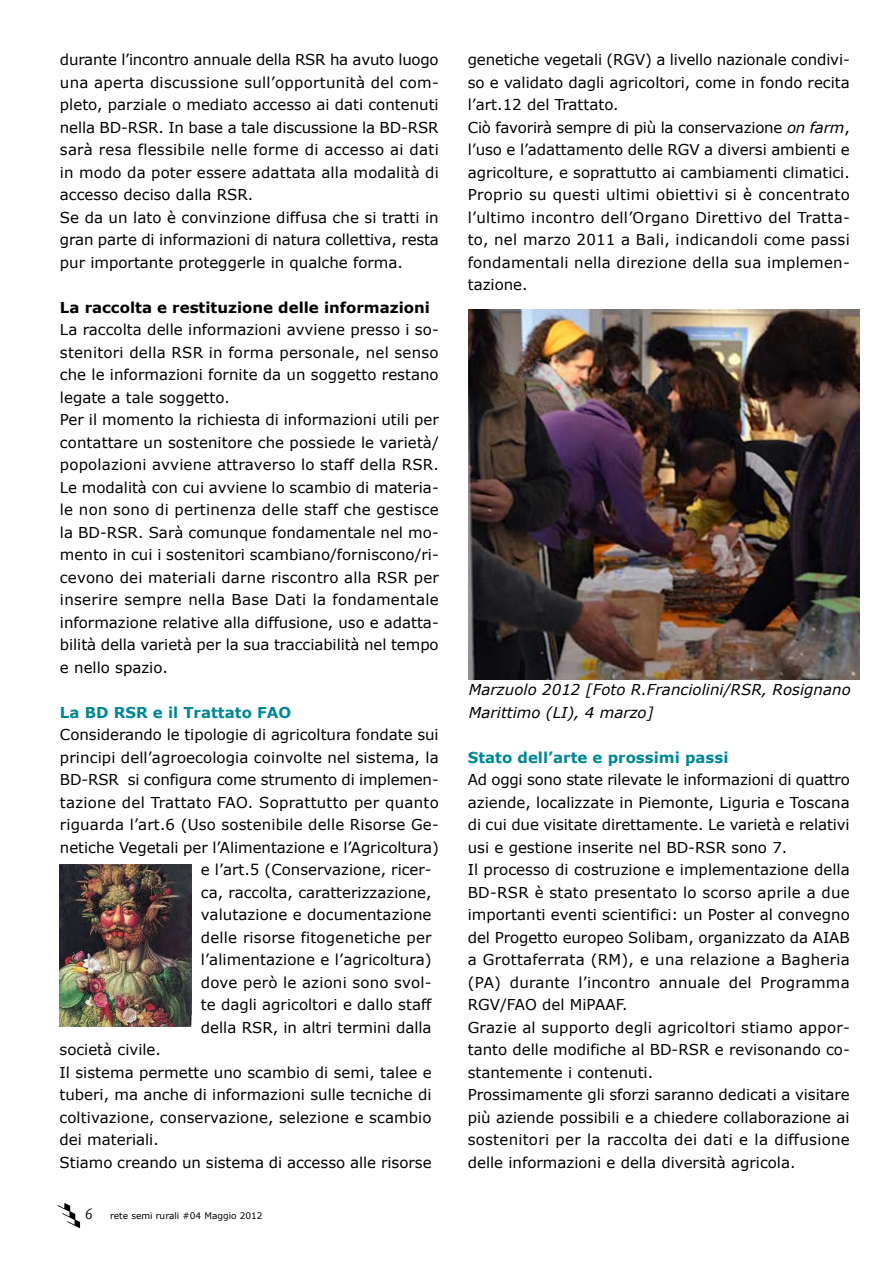
<style>
.page{position:relative;width:893px;height:1263px;background:#fff}
.page>*{position:absolute;margin:0;border:0;box-sizing:border-box;transform-origin:0 0}
.t1{font:15px/22.5px "Verdana";color:#000}
.t2{font:italic 15px/22.5px "Verdana";color:#000}
.t3{font:700 15px "Verdana";color:#008795}
.t4{font:700 15px "Verdana";color:#000}
.t5{font:9px "Verdana";color:#000}
.s1{font-style:italic}
</style>
<div class="page">
<img style="left:57px;top:1203px;width:24px;height:26px">
<img style="left:60px;top:864px;width:131px;height:162px">
<img style="left:468px;top:310px;width:391px;height:370px">
<p class="t1" style="left:60px;top:48px;width:380px">durante l’incontro annuale della RSR ha avuto luogo una aperta discussione sull’opportunità del com&shy;pleto, parziale o mediato accesso ai dati contenuti nella BD-RSR. In base a tale discussione la BD-RSR sarà resa flessibile nelle forme di accesso ai dati in modo da poter essere adattata alla modalità di accesso deciso dalla RSR.<br>Se da un lato è convinzione diffusa che si tratti in gran parte di informazioni di natura collettiva, resta pur importante proteggerle in qualche forma.</p>
<p class="t4" style="left:60px;top:298px;width:372px">La raccolta e restituzione delle informazioni</p>
<p class="t1" style="left:60px;top:318px;width:380px">La raccolta delle informazioni avviene presso i so&shy;stenitori della RSR in forma personale, nel senso che le informazioni fornite da un soggetto restano legate a tale soggetto.<br>Per il momento la richiesta di informazioni utili per contattare un sostenitore che possiede le varietà/ popolazioni avviene attraverso lo staff della RSR.<br>Le modalità con cui avviene lo scambio di materia&shy;le non sono di pertinenza delle staff che gestisce la BD-RSR. Sarà comunque fondamentale nel mo&shy;mento in cui i sostenitori scambiano/forniscono/ri&shy;cevono dei materiali darne riscontro alla RSR per inserire sempre nella Base Dati la fondamentale informazione relative alla diffusione, uso e adatta&shy;bilità della varietà per la sua tracciabilità nel tempo e nello spazio.</p>
<p class="t3" style="left:60px;top:703px;width:233px">La BD RSR e il Trattato FAO</p>
<p class="t1" style="left:60px;top:723px;width:380px;text-align:justify">Considerando le tipologie di agricoltura fondate sui principi dell’agroecologia coinvolte nel sistema, la BD-RSR si configura come strumento di implemen&shy;tazione del Trattato FAO. Soprattutto per quanto riguarda l’art.6 (Uso sostenibile delle Risorse Ge&shy;netiche Vegetali per l’Alimentazione e l’Agricoltura)</p>
<p class="t1" style="left:201px;top:858px;width:232px;text-align:justify">e l’art.5 (Conservazione, ricer&shy;ca, raccolta, caratterizzazione, valutazione e documentazione delle risorse fitogenetiche per l’alimentazione e l’agricoltura) dove però le azioni sono svol&shy;te dagli agricoltori e dallo staff della RSR, in altri termini dalla</p>
<p class="t1" style="left:60px;top:1038px;width:374px">società civile.<br>Il sistema permette uno scambio di semi, talee e tuberi, ma anche di informazioni sulle tecniche di coltivazione, conservazione, selezione e scambio dei materiali.<br>Stiamo creando un sistema di accesso alle risorse</p>
<p class="t5" style="left:110px;top:1210px;width:154px">rete semi rurali #04 Maggio 2012</p>
<p class="t1" style="left:468px;top:48px;width:384px">genetiche vegetali (RGV) a livello nazionale condivi&shy;so e validato dagli agricoltori, come in fondo recita l’art.12 del Trattato.<br>Ciò favorirà sempre di più la conservazione <span class="s1">on farm</span>, l’uso e l’adattamento delle RGV a diversi ambienti e agricolture, e soprattutto ai cambiamenti climatici.<br>Proprio su questi ultimi obiettivi si è concentrato l’ultimo incontro dell’Organo Direttivo del Tratta&shy;to, nel marzo 2011 a Bali, indicandoli come passi fondamentali nella direzione della sua implemen&shy;tazione.</p>
<p class="t2" style="left:469px;top:678px;width:383px">Marzuolo 2012 [Foto R.Franciolini/RSR, Rosignano<br>Marittimo (LI), 4 marzo]</p>
<p class="t3" style="left:468px;top:748px;width:262px">Stato dell’arte e prossimi passi</p>
<p class="t1" style="left:468px;top:768px;width:384px">Ad oggi sono state rilevate le informazioni di quattro aziende, localizzate in Piemonte, Liguria e Toscana di cui due visitate direttamente. Le varietà e relativi usi e gestione inserite nel BD-RSR sono 7.<br>Il processo di costruzione e implementazione della BD-RSR è stato presentato lo scorso aprile a due importanti eventi scientifici: un Poster al convegno del Progetto europeo Solibam, organizzato da AIAB a Grottaferrata (RM), e una relazione a Bagheria (PA) durante l’incontro annuale del Programma RGV/FAO del MiPAAF.<br>Grazie al supporto degli agricoltori stiamo appor&shy;tanto delle modifiche al BD-RSR e revisonando co&shy;stantemente i contenuti.<br>Prossimamente gli sforzi saranno dedicati a visitare più aziende possibili e a chiedere collaborazione ai sostenitori per la raccolta dei dati e la diffusione delle informazioni e della diversità agricola.</p>
</div>
